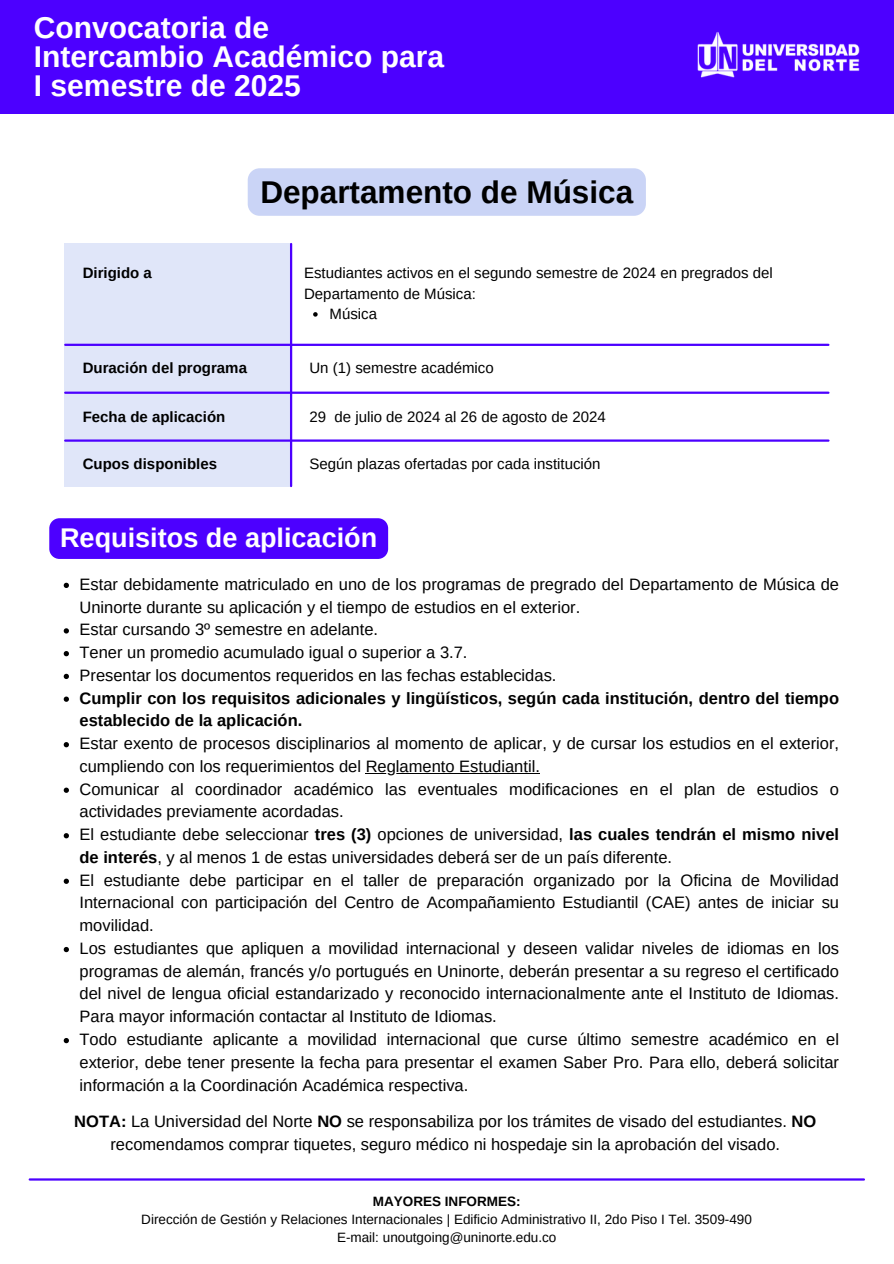
<style>
.page{position:relative;width:894px;height:1264px;background:#fff}
.page>*{position:absolute;margin:0;border:0;box-sizing:border-box;transform-origin:0 0}
.t1{font:700 31.5px "Arimo";color:#000}
.t2{font:700 30px/29.2px "Arimo";color:#fff}
.t3{font:700 27px "Arimo";color:#fff}
.t4{font:16.5px/22.8px "Arimo";color:#000}
.t5{font:700 16.5px/22.8px "Arimo";color:#000}
.t6{font:15px/20.2px "Arimo";color:#000}
.t7{font:700 15px "Arimo";color:#000}
.t8{font:13.5px "Arimo";color:#000}
.t9{font:700 13.5px "Arimo";color:#000}
.s1{font-weight:700}
</style>
<div class="page">
<hr style="left:30px;top:1178px;width:833px;height:2px;background:#4c00ff">
<svg style="left:313px;top:312px;width:4px;height:4px"></svg>
<div style="left:248px;top:168px;width:397px;height:48px;background:#cad4f6;border-radius:12px"></div>
<div style="left:64px;top:243px;width:227px;height:244px;background:#e0e6f9"></div>
<hr style="left:65px;top:344px;width:763px;height:2px;background:#4c00ff">
<hr style="left:290px;top:244px;width:2px;height:242px;background:#4c00ff">
<hr style="left:65px;top:391px;width:763px;height:3px;background:#4c00ff">
<hr style="left:65px;top:439px;width:763px;height:3px;background:#4c00ff">
<div style="left:0;top:0;width:893px;height:114px;background:#4c00ff"></div>
<img style="left:697px;top:32px;width:163px;height:46px">
<svg style="left:64px;top:582px;width:5px;height:6px"></svg>
<svg style="left:64px;top:628px;width:5px;height:5px"></svg>
<svg style="left:64px;top:651px;width:5px;height:5px"></svg>
<svg style="left:64px;top:673px;width:5px;height:6px"></svg>
<svg style="left:64px;top:696px;width:5px;height:5px"></svg>
<svg style="left:64px;top:742px;width:5px;height:5px"></svg>
<hr style="left:365px;top:772px;width:175px;height:1px;background:#000">
<svg style="left:64px;top:787px;width:5px;height:5px"></svg>
<svg style="left:64px;top:833px;width:5px;height:5px"></svg>
<svg style="left:64px;top:878px;width:5px;height:5px"></svg>
<svg style="left:64px;top:946px;width:5px;height:6px"></svg>
<svg style="left:64px;top:1038px;width:5px;height:5px"></svg>
<div style="left:49px;top:518px;width:339px;height:41px;background:#4c00ff"></div>
<p class="t2" style="left:34px;top:13px;width:411px">Convocatoria de<br>Intercambio Académico para<br>I semestre de 2025</p>
<h3 class="t1" style="left:260px;top:174px;width:374px">Departamento de Música</h3>
<h2 class="t7" style="left:83px;top:265px;width:71px">Dirigido a</h2>
<h3 class="t7" style="left:83px;top:360px;width:166px">Duración del programa</h3>
<h4 class="t7" style="left:83px;top:408px;width:144px">Fecha de aplicación</h4>
<p class="t7" style="left:83px;top:456px;width:136px">Cupos disponibles</p>
<h3 class="t6" style="left:304px;top:263px;width:470px">Estudiantes activos en el segundo semestre de 2024 en pregrados del<br>Departamento de Música:</h3>
<h3 class="t6" style="left:329px;top:303px;width:49px">Música</h3>
<h4 class="t6" style="left:309px;top:358px;width:186px">Un (1) semestre académico</h4>
<h4 class="t6" style="left:309px;top:406px;width:297px">29 de julio de 2024 al 26 de agosto de 2024</h4>
<h4 class="t6" style="left:309px;top:454px;width:292px">Según plazas ofertadas por cada institución</h4>
<p class="t3" style="left:60px;top:522px;width:318px">Requisitos de aplicación</p>
<p class="t4" style="left:79px;top:572px;width:760px">Estar debidamente matriculado en uno de los programas de pregrado del Departamento de Música de<br>Uninorte durante su aplicación y el tiempo de estudios en el exterior.</p>
<p class="t4" style="left:79px;top:618px;width:300px">Estar cursando 3º semestre en adelante.</p>
<p class="t4" style="left:79px;top:641px;width:389px">Tener un promedio acumulado igual o superior a 3.7.</p>
<p class="t4" style="left:79px;top:663px;width:478px">Presentar los documentos requeridos en las fechas establecidas.</p>
<p class="t5" style="left:79px;top:686px;width:760px">Cumplir con los requisitos adicionales y lingüísticos, según cada institución, dentro del tiempo establecido de la aplicación.</p>
<p class="t4" style="left:79px;top:732px;width:760px">Estar exento de procesos disciplinarios al momento de aplicar, y de cursar los estudios en el exterior, cumpliendo con los requerimientos del Reglamento Estudiantil.</p>
<p class="t4" style="left:79px;top:777px;width:760px">Comunicar al coordinador académico las eventuales modificaciones en el plan de estudios o actividades previamente acordadas.</p>
<p class="t4" style="left:79px;top:823px;width:760px">El estudiante debe seleccionar <span class="s1">tres (3)</span> opciones de universidad, <span class="s1">las cuales tendrán el mismo nivel de interés</span>, y al menos 1 de estas universidades deberá ser de un país diferente.</p>
<p class="t4" style="left:79px;top:868px;width:760px;text-align:justify">El estudiante debe participar en el taller de preparación organizado por la Oficina de Movilidad Internacional con participación del Centro de Acompañamiento Estudiantil (CAE) antes de iniciar su movilidad.</p>
<h4 class="t4" style="left:79px;top:936px;width:760px;text-align:justify">Los estudiantes que apliquen a movilidad internacional y deseen validar niveles de idiomas en los programas de alemán, francés y/o portugués en Uninorte, deberán presentar a su regreso el certificado del nivel de lengua oficial estandarizado y reconocido internacionalmente ante el Instituto de Idiomas.<br>Para mayor información contactar al Instituto de Idiomas.</h4>
<p class="t4" style="left:79px;top:1027px;width:760px;text-align:justify">Todo estudiante aplicante a movilidad internacional que curse último semestre académico en el exterior, debe tener presente la fecha para presentar el examen Saber Pro. Para ello, deberá solicitar información a la Coordinación Académica respectiva.</p>
<p class="t4" style="left:74px;top:1110px;width:743px;text-align:center"><span class="s1">NOTA:</span> La Universidad del Norte <span class="s1">NO</span> se responsabiliza por los trámites de visado del estudiantes. <span class="s1">NO </span>recomendamos comprar tiquetes, seguro médico ni hospedaje sin la aprobación del visado.</p>
<h1 class="t9" style="left:373px;top:1193px;width:149px">MAYORES INFORMES:</h1>
<p class="t8" style="left:141px;top:1211px;width:612px">Dirección de Gestión y Relaciones Internacionales | Edificio Administrativo II, 2do Piso I Tel. 3509-490</p>
<h1 class="t8" style="left:337px;top:1229px;width:221px">E-mail: unoutgoing@uninorte.edu.co</h1>
</div>
